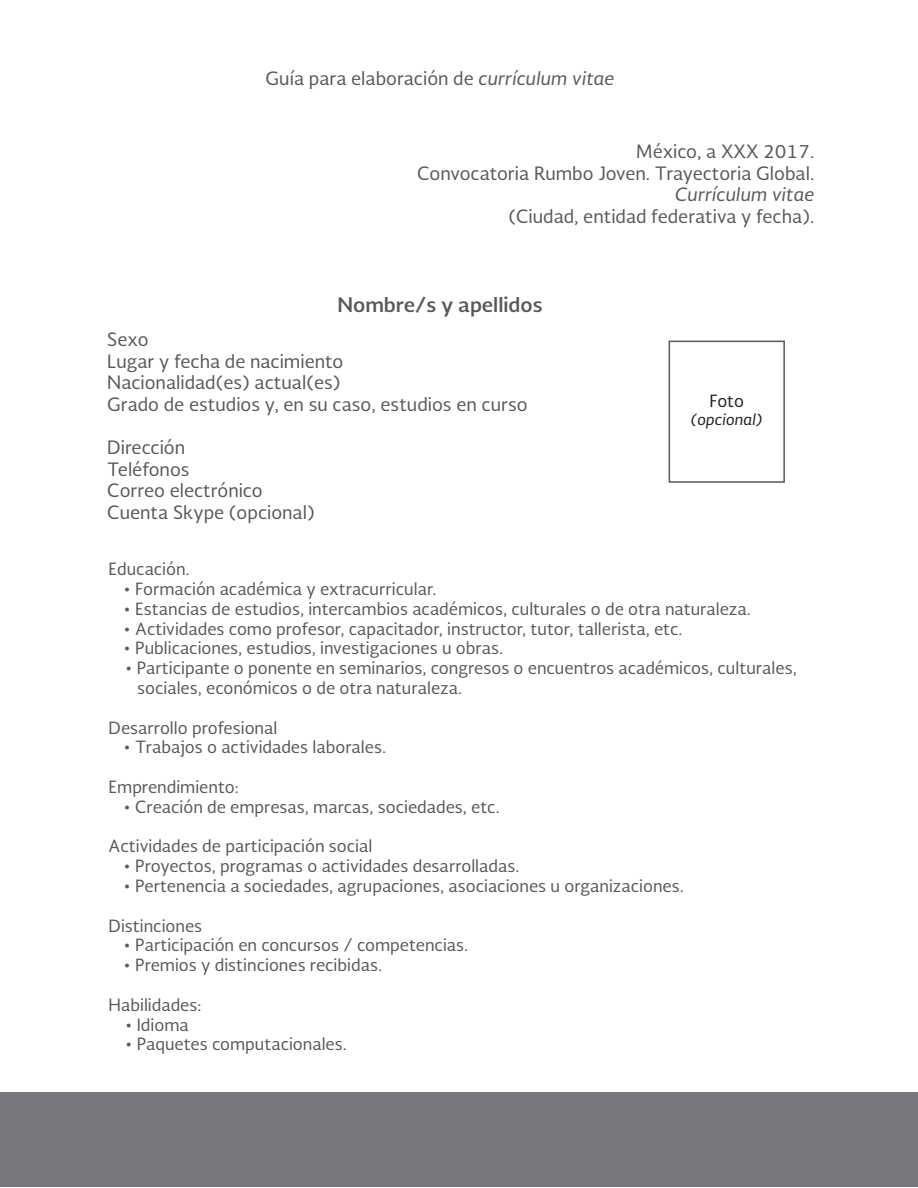
<style>
.page{position:relative;width:918px;height:1188px;background:#fff}
.page>*{position:absolute;margin:0;border:0;box-sizing:border-box;transform-origin:0 0}
.t1{font:700 19.5px "Soberana Sans";color:#57585a}
.t2{font:18px/21.6px "Soberana Sans";color:#57585a}
.t3{font:italic 18px "Soberana Sans";color:#57585a}
.t4{font:16.5px/19.8px "Soberana Sans";color:#57585a}
.t5{font:16.5px "Soberana Sans";color:#231f20}
.t6{font:italic 15px "Soberana Sans";color:#231f20}
.s1{font-style:italic}
</style>
<div class="page">
<div style="left:0;top:1093px;width:918px;height:94px;background:#76787b"></div>
<div style="left:669px;top:341px;width:116px;height:142px;border:2px solid #57585a"></div>
<p class="t2" style="left:266px;top:67px;width:350px">Guía para elaboración de <span class="s1">currículum vitae</span></p>
<p class="t2" style="left:417px;top:140px;width:399px;text-align:right">México, a XXX 2017.<br>Convocatoria Rumbo Joven. Trayectoria Global.</p>
<p class="t3" style="left:675px;top:183px;width:141px">Currículum vitae</p>
<p class="t2" style="left:508px;top:205px;width:308px">(Ciudad, entidad federativa y fecha).</p>
<p class="t1" style="left:337px;top:291px;width:207px">Nombre/s y apellidos</p>
<p class="t2" style="left:107px;top:328px;width:422px">Sexo<br>Lugar y fecha de nacimiento<br>Nacionalidad(es) actual(es)<br>Grado de estudios y, en su caso, estudios en curso</p>
<p class="t2" style="left:107px;top:436px;width:209px">Dirección<br>Teléfonos<br>Correo electrónico<br>Cuenta Skype (opcional)</p>
<p class="t5" style="left:709px;top:390px;width:36px">Foto</p>
<p class="t6" style="left:691px;top:410px;width:73px">(opcional)</p>
<p class="t4" style="left:109px;top:559px;width:82px">Educación.</p>
<p class="t4" style="left:124px;top:579px;width:315px">• Formación académica y extracurricular.</p>
<p class="t4" style="left:124px;top:598px;width:629px">• Estancias de estudios, intercambios académicos, culturales o de otra naturaleza.</p>
<p class="t4" style="left:124px;top:618px;width:560px">• Actividades como profesor, capacitador, instructor, tutor, tallerista, etc.</p>
<p class="t4" style="left:124px;top:638px;width:381px">• Publicaciones, estudios, investigaciones u obras.</p>
<p class="t4" style="left:137px;top:658px;width:661px;text-indent:-12px">• Participante o ponente en seminarios, congresos o encuentros académicos, culturales, sociales, económicos o de otra naturaleza.</p>
<p class="t4" style="left:109px;top:717px;width:170px">Desarrollo profesional</p>
<p class="t4" style="left:124px;top:737px;width:264px">• Trabajos o actividades laborales.</p>
<p class="t4" style="left:109px;top:777px;width:132px">Emprendimiento:</p>
<p class="t4" style="left:124px;top:796px;width:378px">• Creación de empresas, marcas, sociedades, etc.</p>
<p class="t4" style="left:109px;top:836px;width:265px">Actividades de participación social</p>
<p class="t4" style="left:124px;top:856px;width:397px">• Proyectos, programas o actividades desarrolladas.</p>
<p class="t4" style="left:124px;top:876px;width:562px">• Pertenencia a sociedades, agrupaciones, asociaciones u organizaciones.</p>
<p class="t4" style="left:109px;top:915px;width:95px">Distinciones</p>
<p class="t4" style="left:124px;top:935px;width:346px">• Participación en concursos / competencias.</p>
<p class="t4" style="left:124px;top:955px;width:260px">• Premios y distinciones recibidas.</p>
<p class="t4" style="left:109px;top:994px;width:94px">Habilidades:</p>
<p class="t4" style="left:125px;top:1014px;width:65px">• Idioma</p>
<p class="t4" style="left:125px;top:1034px;width:223px">• Paquetes computacionales.</p>
</div>
